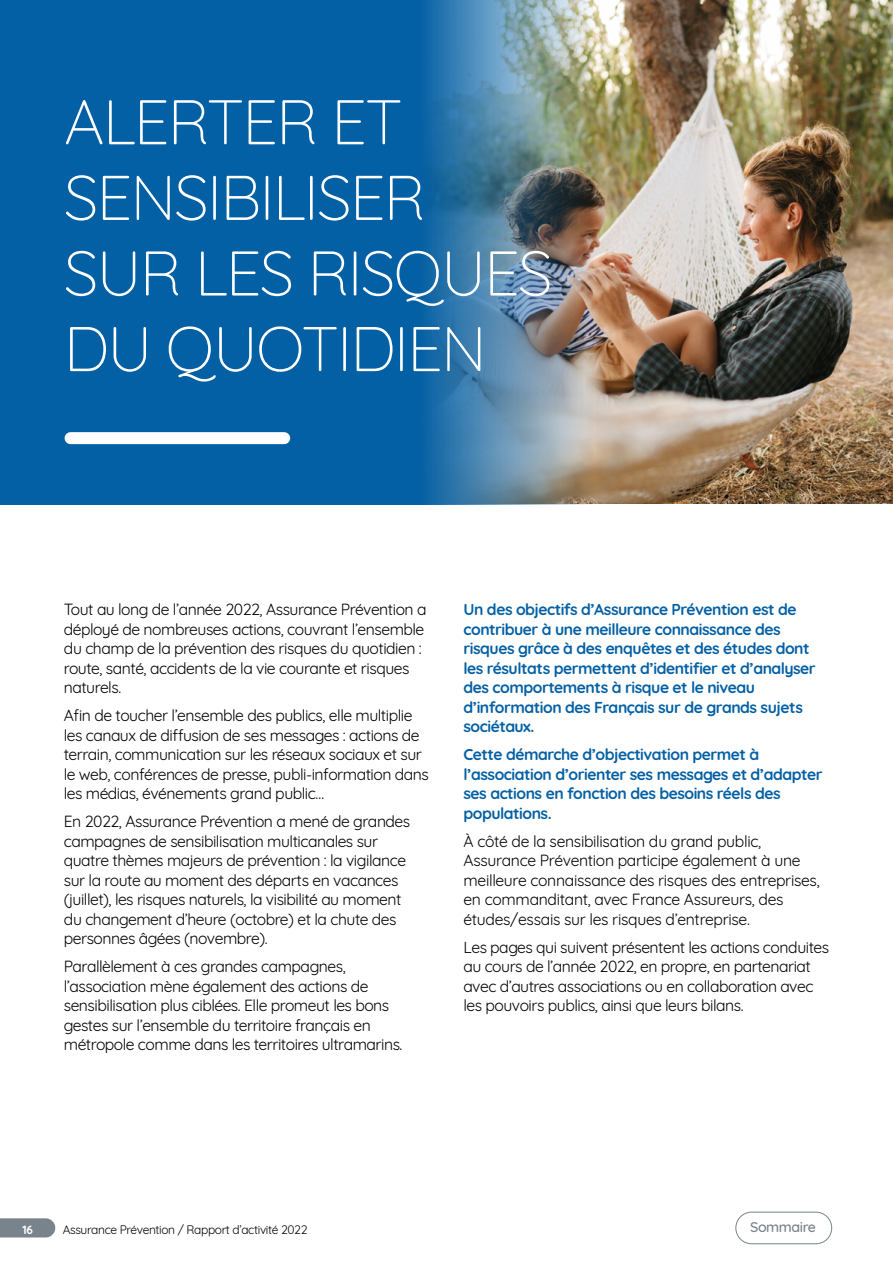
<style>
.page{position:relative;width:893px;height:1263px;background:#fff}
.page>*{position:absolute;margin:0;border:0;box-sizing:border-box;transform-origin:0 0}
.t1{font:300 63px/75.6px "Quicksand";letter-spacing:-.03em;color:#fff}
.t2{font:15.75px/19.5px "Quicksand";letter-spacing:-.03em;color:#000}
.t3{font:700 15.75px/19.5px "Quicksand";letter-spacing:-.03em;color:#0460a4}
.t4{font:500 14.25px "Quicksand";letter-spacing:-.03em;color:#79838c}
.t5{font:12px "Quicksand";letter-spacing:-.03em;color:#000}
.t6{font:700 12px "Quicksand";color:#fff}
</style>
<div class="page">
<svg style="left:0;top:1218px;width:55px;height:19px"></svg>
<img style="left:593px;top:0;width:300px;height:504px">
<svg style="left:0;top:0;width:593px;height:504px;background:#1f6ba1"></svg>
<div style="left:71px;top:432px;width:213px;height:12px;background:#fff"></div>
<div style="left:736px;top:1212px;width:96px;height:32px;border:1px solid #79838c;border-radius:16px"></div>
<h1 class="t1" style="left:64px;top:78px;width:490px">ALERTER ET<br>SENSIBILISER<br>SUR LES RISQUES<br>DU QUOTIDIEN</h1>
<p class="t2" style="left:64px;top:598px;width:364px">Tout au long de l’année 2022, Assurance Prévention a déployé de nombreuses actions, couvrant l’ensemble du champ de la prévention des risques du quotidien : route, santé, accidents de la vie courante et risques naturels.</p>
<p class="t2" style="left:64px;top:704px;width:367px">Afin de toucher l’ensemble des publics, elle multiplie les canaux de diffusion de ses messages : actions de terrain, communication sur les réseaux sociaux et sur le web, conférences de presse, publi-information dans les médias, événements grand public…</p>
<p class="t2" style="left:64px;top:810px;width:348px">En 2022, Assurance Prévention a mené de grandes campagnes de sensibilisation multicanales sur quatre thèmes majeurs de prévention : la vigilance sur la route au moment des départs en vacances (juillet), les risques naturels, la visibilité au moment du changement d’heure (octobre) et la chute des personnes âgées (novembre).</p>
<p class="t2" style="left:64px;top:955px;width:340px">Parallèlement à ces grandes campagnes, l’association mène également des actions de sensibilisation plus ciblées. Elle promeut les bons gestes sur l’ensemble du territoire français en métropole comme dans les territoires ultramarins.</p>
<p class="t3" style="left:463px;top:598px;width:354px">Un des objectifs d’Assurance Prévention est de contribuer à une meilleure connaissance des risques grâce à des enquêtes et des études dont les résultats permettent d’identifier et d’analyser des comportements à risque et le niveau d’information des Français sur de grands sujets sociétaux.</p>
<p class="t3" style="left:463px;top:743px;width:361px">Cette démarche d’objectivation permet à l’association d’orienter ses messages et d’adapter ses actions en fonction des besoins réels des populations.</p>
<p class="t2" style="left:463px;top:830px;width:358px">À côté de la sensibilisation du grand public, Assurance Prévention participe également à une meilleure connaissance des risques des entreprises, en commanditant, avec France Assureurs, des études/essais sur les risques d’entreprise.</p>
<p class="t2" style="left:463px;top:936px;width:367px">Les pages qui suivent présentent les actions conduites au cours de l’année 2022, en propre, en partenariat avec d’autres associations ou en collaboration avec les pouvoirs publics, ainsi que leurs bilans.</p>
<p class="t6" style="left:22px;top:1220px;width:12px">16</p>
<p class="t5" style="left:63px;top:1220px;width:246px">Assurance Prévention / Rapport d’activité 2022</p>
<p class="t4" style="left:750px;top:1215px;width:67px">Sommaire</p>
</div>
